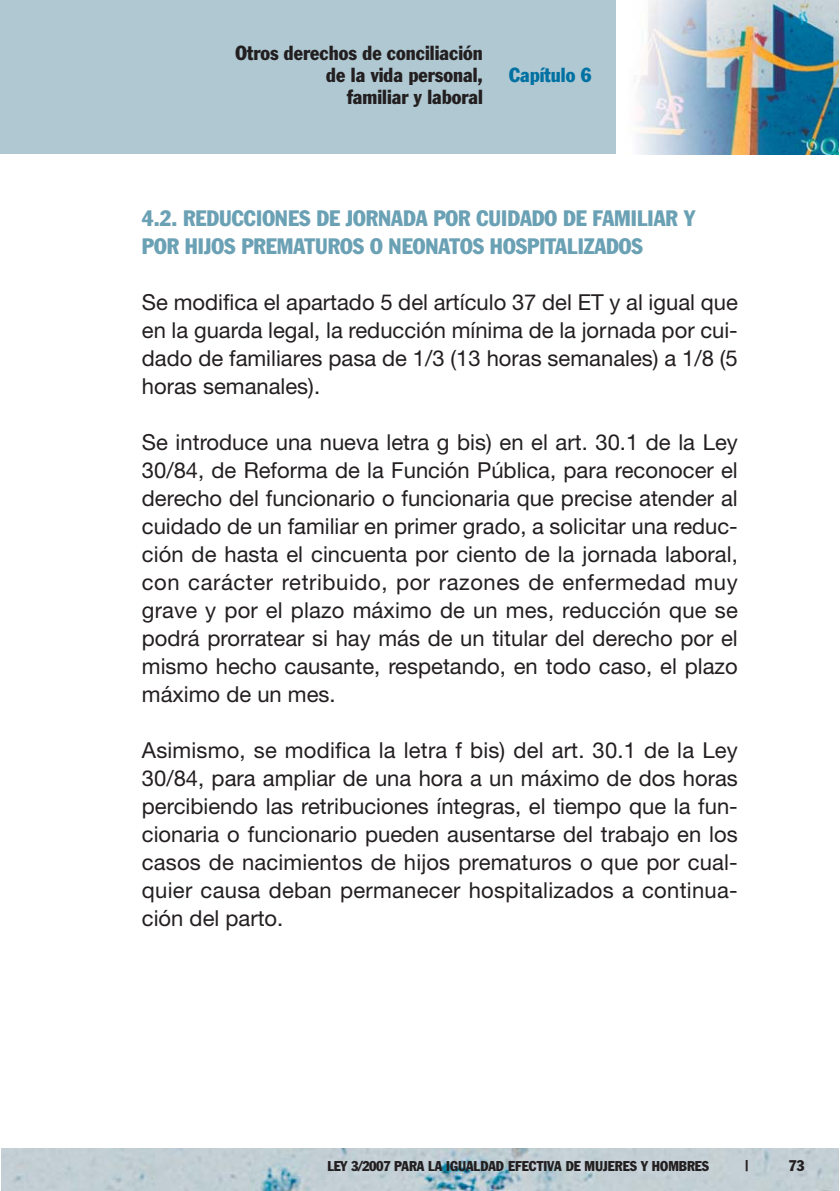
<style>
.page{position:relative;width:840px;height:1191px;background:#fff}
.page>*{position:absolute;margin:0;border:0;box-sizing:border-box;transform-origin:0 0}
.t1{font:22px/28px "Helvetica Neue";color:#231f20;text-align:justify}
.t2{font:condensed 22px/28px "Franklin Gothic";color:#6ba1b4}
.t3{font:condensed 20px/22px "Franklin Gothic";color:#231f20;text-align:right}
.t4{font:condensed 20px "Franklin Gothic";color:#0071a2}
.t5{font:condensed 15.2px "Franklin Gothic";color:#231f20}
.t6{font:condensed 14px "Franklin Gothic";color:#231f20}
</style>
<div class="page">
<div style="left:1px;top:1px;width:837px;height:153px;background:#afc8d2"></div>
<div style="left:616px;top:1px;width:222px;height:153px;background:#fff"></div>
<img style="left:637px;top:1px;width:201px;height:153px">
<img style="left:2px;top:1148px;width:836px;height:43px">
<p class="t3" style="left:235px;top:43px;width:249px">Otros derechos de conciliación de la vida personal,<br>familiar y laboral</p>
<p class="t4" style="left:508px;top:68px;width:84px">Capítulo 6</p>
<p class="t2" style="left:142px;top:206px;width:555px">4.2. REDUCCIONES DE JORNADA POR CUIDADO DE FAMILIAR Y<br>POR HIJOS PREMATUROS O NEONATOS HOSPITALIZADOS</p>
<p class="t1" style="left:142px;top:290px;width:597px">Se modifica el apartado 5 del artículo 37 del ET y al igual que en la guarda legal, la reducción mínima de la jornada por cui&shy;dado de familiares pasa de 1/3 (13 horas semanales) a 1/8 (5 horas semanales).</p>
<p class="t1" style="left:142px;top:430px;width:597px">Se introduce una nueva letra g bis) en el art. 30.1 de la Ley 30/84, de Reforma de la Función Pública, para reconocer el derecho del funcionario o funcionaria que precise atender al cuidado de un familiar en primer grado, a solicitar una reduc&shy;ción de hasta el cincuenta por ciento de la jornada laboral, con carácter retribuido, por razones de enfermedad muy grave y por el plazo máximo de un mes, reducción que se podrá prorratear si hay más de un titular del derecho por el mismo hecho causante, respetando, en todo caso, el plazo máximo de un mes.</p>
<p class="t1" style="left:142px;top:738px;width:597px">Asimismo, se modifica la letra f bis) del art. 30.1 de la Ley 30/84, para ampliar de una hora a un máximo de dos horas percibiendo las retribuciones íntegras, el tiempo que la fun&shy;cionaria o funcionario pueden ausentarse del trabajo en los casos de nacimientos de hijos prematuros o que por cual&shy;quier causa deban permanecer hospitalizados a continua&shy;ción del parto.</p>
<p class="t6" style="left:327px;top:1160px;width:383px">LEY 3/2007 PARA LA IGUALDAD EFECTIVA DE MUJERES Y HOMBRES</p>
<p class="t5" style="left:744px;top:1159px;width:5px">|</p>
<p class="t5" style="left:788px;top:1159px;width:17px">73</p>
</div>
